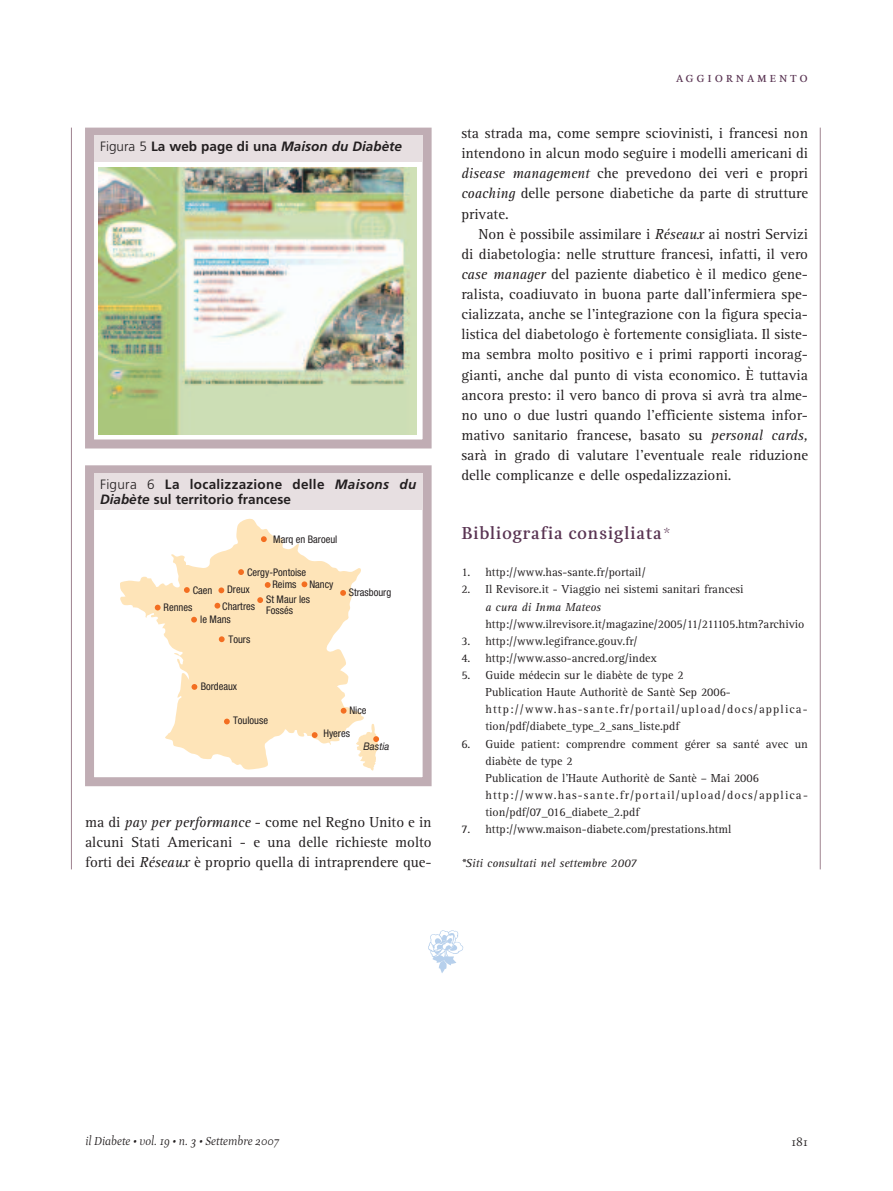
<style>
.page{position:relative;width:893px;height:1191px;background:#fff}
.page>*{position:absolute;margin:0;border:0;box-sizing:border-box;transform-origin:0 0}
.t1{font:54px "Old Floral Illustration";color:#b7d0ec}
.t2{font:700 18px "Esta";letter-spacing:.055em;color:#593352}
.t3{font:15px/20.1px "Rotis Serif";color:#231f20;text-align:justify}
.t4{font:15px "Esta Small Caps";letter-spacing:.185em;color:#593352}
.t5{font:700 13.5px/15px "Frutiger";letter-spacing:.01em;color:#231f20}
.t6{font:italic 700 13.5px "Frutiger";color:#231f20}
.t7{font:12px/17.1px "Rotis Serif";color:#231f20}
.t8{font:italic 12px "Rotis Serif";color:#231f20}
.t9{font:italic 12px "Esta";color:#231f20}
.t10{font:12px "Esta";color:#231f20}
.t11{font:condensed 10.5px/10.5px "Helvetica Neue";color:#231f20}
.t12{font:italic 10.5px "Helvetica Neue";color:#231f20;scale:.9 1}
.s1{font-weight:300;font-style:normal}
.s2{font-style:normal}
.s3{font-weight:300}
.s4{font-style:italic}
</style>
<div class="page">
<hr style="left:820px;top:128px;width:1px;height:741px;background:#9f8390">
<hr style="left:71px;top:128px;width:1px;height:741px;background:#9f8390">
<img style="left:98px;top:167px;width:319px;height:267px">
<div style="left:85px;top:128px;width:347px;height:320px;border:9px solid #c0adb4"></div>
<div style="left:94px;top:135px;width:328px;height:27px;background:#e7dfe1"></div>
<svg style="left:120px;top:519px;width:244px;height:251px;fill:#fee4b8"></svg>
<svg style="left:261px;top:536px;width:6px;height:6px"></svg>
<svg style="left:192px;top:684px;width:5px;height:6px"></svg>
<svg style="left:224px;top:718px;width:6px;height:6px"></svg>
<svg style="left:341px;top:708px;width:6px;height:5px"></svg>
<svg style="left:219px;top:636px;width:6px;height:6px"></svg>
<svg style="left:191px;top:617px;width:6px;height:5px"></svg>
<svg style="left:155px;top:604px;width:6px;height:6px"></svg>
<svg style="left:184px;top:587px;width:6px;height:6px"></svg>
<svg style="left:215px;top:603px;width:5px;height:5px"></svg>
<svg style="left:218px;top:587px;width:6px;height:6px"></svg>
<svg style="left:265px;top:582px;width:6px;height:6px"></svg>
<svg style="left:302px;top:581px;width:5px;height:6px"></svg>
<svg style="left:340px;top:590px;width:6px;height:6px"></svg>
<svg style="left:257px;top:597px;width:6px;height:6px"></svg>
<svg style="left:312px;top:732px;width:6px;height:6px"></svg>
<svg style="left:356px;top:723px;width:23px;height:47px"></svg>
<svg style="left:238px;top:569px;width:6px;height:6px"></svg>
<div style="left:85px;top:465px;width:347px;height:321px;border:9px solid #c0adb4"></div>
<div style="left:94px;top:473px;width:328px;height:36px;background:#e7dfe1"></div>
<p class="t6" style="left:100px;top:141px;width:303px"><span class="s1">Figura 5</span> <span class="s2">La web page di una</span> Maison du Diabète</p>
<p class="t5" style="left:100px;top:478px;width:318px"><span class="s3">Figura 6</span> La localizzazione delle <span class="s4">Maisons du<br>Diabète</span> sul territorio francese</p>
<p class="t11" style="left:273px;top:534px;width:66px">Marq en Baroeul</p>
<p class="t11" style="left:247px;top:567px;width:61px">Cergy-Pontoise</p>
<p class="t11" style="left:227px;top:584px;width:24px">Dreux</p>
<p class="t11" style="left:272px;top:580px;width:63px">Reims Nancy</p>
<p class="t11" style="left:193px;top:586px;width:21px">Caen</p>
<p class="t11" style="left:266px;top:595px;width:46px">St Maur les<br>Fossés</p>
<p class="t11" style="left:222px;top:602px;width:34px">Chartres</p>
<p class="t11" style="left:164px;top:602px;width:30px">Rennes</p>
<p class="t11" style="left:200px;top:614px;width:32px">le Mans</p>
<p class="t11" style="left:229px;top:635px;width:23px">Tours</p>
<p class="t11" style="left:349px;top:588px;width:44px">Strasbourg</p>
<p class="t11" style="left:201px;top:682px;width:38px">Bordeaux</p>
<p class="t11" style="left:233px;top:716px;width:36px">Toulouse</p>
<p class="t11" style="left:349px;top:705px;width:19px">Nice</p>
<p class="t11" style="left:323px;top:729px;width:28px">Hyeres</p>
<p class="t12" style="left:363px;top:743px;width:30px">Bastia</p>
<p class="t3" style="left:85px;top:813px;width:348px">ma di <span class="s4">pay per performance</span> - come nel Regno Unito e in alcuni Stati Americani - e una delle richieste molto forti dei <span class="s4">Réseaux</span> è proprio quella di intraprendere que-</p>
<p class="t4" style="left:676px;top:68px;width:133px">aggiornamento</p>
<p class="t3" style="left:461px;top:125px;width:348px">sta strada ma, come sempre sciovinisti, i francesi non intendono in alcun modo seguire i modelli americani di <span class="s4">disease management</span> che prevedono dei veri e propri <span class="s4">coaching</span> delle persone diabetiche da parte di strutture private.</p>
<p class="t3" style="left:461px;top:225px;width:348px;text-indent:17px">Non è possibile assimilare i <span class="s4">Réseaux</span> ai nostri Servizi di diabetologia: nelle strutture francesi, infatti, il vero <span class="s4">case manager</span> del paziente diabetico è il medico gene&shy;ralista, coadiuvato in buona parte dall’infermiera spe&shy;cializzata, anche se l’integrazione con la figura specia&shy;listica del diabetologo è fortemente consigliata. Il siste&shy;ma sembra molto positivo e i primi rapporti incorag&shy;gianti, anche dal punto di vista economico. È tuttavia ancora presto: il vero banco di prova si avrà tra alme&shy;no uno o due lustri quando l’efficiente sistema infor&shy;mativo sanitario francese, basato su <span class="s4">personal cards, </span>sarà in grado di valutare l’eventuale reale riduzione delle complicanze e delle ospedalizzazioni.</p>
<p class="t2" style="left:461px;top:522px;width:211px">Bibliografia consigliata*</p>
<p class="t7" style="left:461px;top:565px;width:186px">1. http://www.has-sante.fr/portail/</p>
<p class="t7" style="left:461px;top:582px;width:284px">2. Il Revisore.it - Viaggio nei sistemi sanitari francesi</p>
<p class="t8" style="left:485px;top:602px;width:117px">a cura di Inma Mateos</p>
<p class="t7" style="left:485px;top:616px;width:321px">http://www.ilrevisore.it/magazine/2005/11/211105.htm?archivio</p>
<p class="t7" style="left:461px;top:633px;width:178px">3. http://www.legifrance.gouv.fr/</p>
<p class="t7" style="left:461px;top:650px;width:197px">4. http://www.asso-ancred.org/index</p>
<p class="t7" style="left:485px;top:668px;width:324px;text-indent:-24px">5. Guide médecin sur le diabète de type 2<br>Publication Haute Authoritè de Santè Sep 2006- http://www.has-sante.fr/portail/upload/docs/applica&shy;tion/pdf/diabete_type_2_sans_liste.pdf</p>
<p class="t7" style="left:485px;top:736px;width:324px;text-indent:-24px">6. Guide patient: comprendre comment gérer sa santé avec un diabète de type 2<br>Publication de l’Haute Authoritè de Santè – Mai 2006 http://www.has-sante.fr/portail/upload/docs/applica&shy;tion/pdf/07_016_diabete_2.pdf</p>
<p class="t7" style="left:461px;top:822px;width:272px">7. http://www.maison-diabete.com/prestations.html</p>
<p class="t8" style="left:461px;top:859px;width:177px">*Siti consultati nel settembre 2007</p>
<h1 class="t1" style="left:428px;top:923px;width:38px">D</h1>
<p class="t9" style="left:85px;top:1133px;width:195px">il Diabete • vol. 19 • n. 3 • Settembre 2007</p>
<p class="t10" style="left:791px;top:1135px;width:18px">181</p>
</div>
